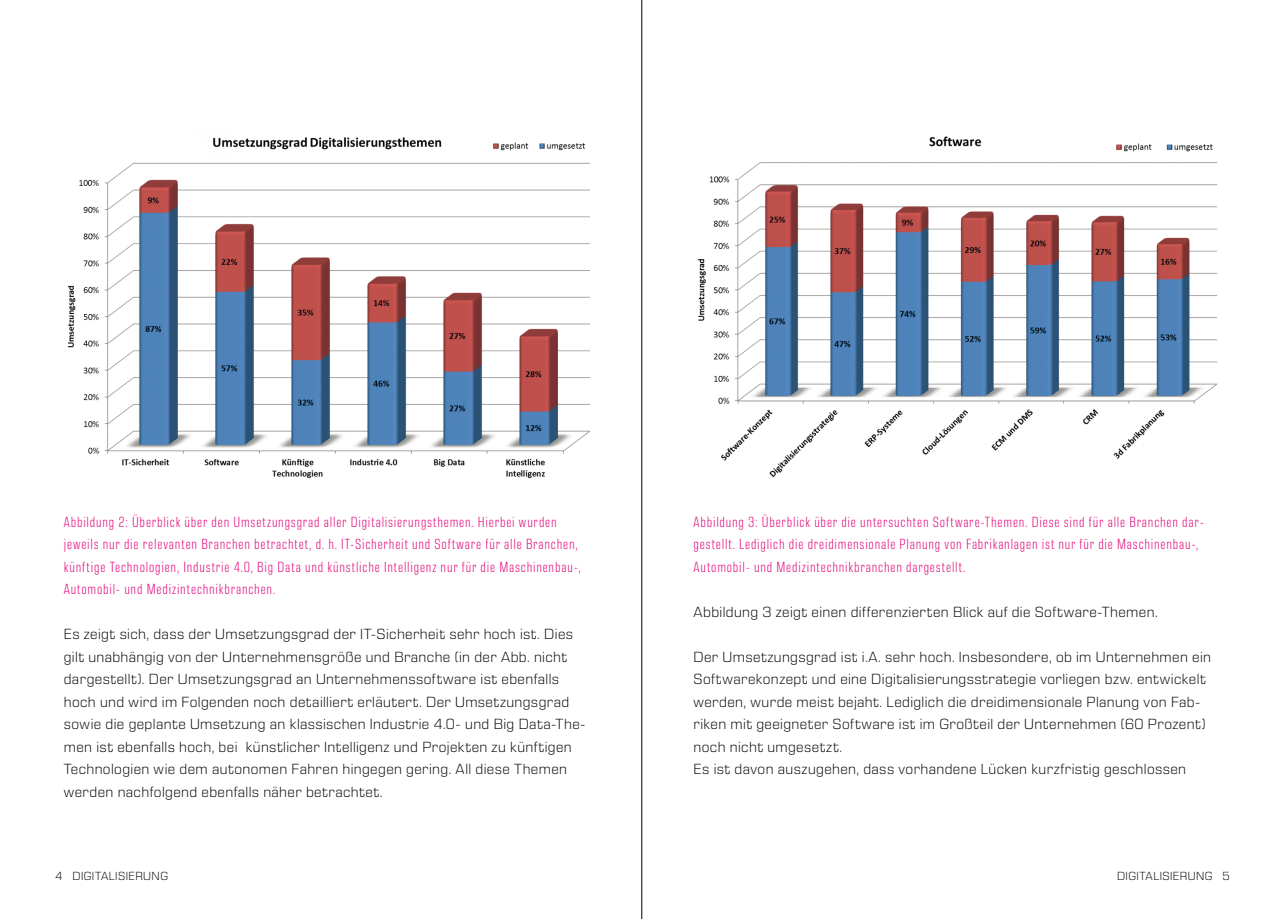
<style>
.page{position:relative;width:1285px;height:919px;background:#fff}
.page>*{position:absolute;margin:0;border:0;box-sizing:border-box;transform-origin:0 0}
.TEXT_EURO_10_15{font:300 15px/22.5px "Eurostile Next LT Pro";letter-spacing:.025em;color:#000}
.BU_10_15{font:300 condensed 15px/22.5px "Eurostile Next LT Pro";letter-spacing:.055em;color:#e2007a}
.t1{font:300 12px "Eurostile Next LT Pro";letter-spacing:.035em;color:#000}
</style>
<div class="page">
<hr style="left:641px;top:0;width:1px;height:918px;background:#000">
<img style="left:68px;top:137px;width:522px;height:342px">
<img style="left:697px;top:136px;width:521px;height:342px">
<p class="BU_10_15" style="left:64px;top:510px;width:518px">Abbildung 2: Überblick über den Umsetzungsgrad aller Digitalisierungsthemen. Hierbei wurden jeweils nur die relevanten Branchen betrachtet, d. h. IT-Sicherheit und Software für alle Branchen, künftige Technologien, Industrie 4.0, Big Data und künstliche Intelligenz nur für die Maschinenbau-, Automobil- und Medizintechnikbranchen.</p>
<p class="TEXT_EURO_10_15" style="left:64px;top:623px;width:523px">Es zeigt sich, dass der Umsetzungsgrad der IT-Sicherheit sehr hoch ist. Dies gilt unabhängig von der Unternehmensgröße und Branche (in der Abb. nicht dargestellt). Der Umsetzungsgrad an Unternehmenssoftware ist ebenfalls hoch und wird im Folgenden noch detailliert erläutert. Der Umsetzungsgrad sowie die geplante Umsetzung an klassischen Industrie 4.0- und Big Data-The&shy;men ist ebenfalls hoch, bei künstlicher Intelligenz und Projekten zu künftigen Technologien wie dem autonomen Fahren hingegen gering. All diese Themen werden nachfolgend ebenfalls näher betrachtet.</p>
<p class="BU_10_15" style="left:693px;top:510px;width:512px">Abbildung 3: Überblick über die untersuchten Software-Themen. Diese sind für alle Branchen dar&shy;gestellt. Lediglich die dreidimensionale Planung von Fabrikanlagen ist nur für die Maschinenbau-,<br>Automobil- und Medizintechnikbranchen dargestellt.</p>
<p class="TEXT_EURO_10_15" style="left:693px;top:600px;width:465px">Abbildung 3 zeigt einen differenzierten Blick auf die Software-Themen.</p>
<p class="TEXT_EURO_10_15" style="left:693px;top:645px;width:519px">Der Umsetzungsgrad ist i.A. sehr hoch. Insbesondere, ob im Unternehmen ein Softwarekonzept und eine Digitalisierungsstrategie vorliegen bzw. entwickelt werden, wurde meist bejaht. Lediglich die dreidimensionale Planung von Fab&shy;riken mit geeigneter Software ist im Großteil der Unternehmen (60 Prozent) noch nicht umgesetzt.</p>
<p class="TEXT_EURO_10_15" style="left:693px;top:758px;width:494px">Es ist davon auszugehen, dass vorhandene Lücken kurzfristig geschlossen</p>
<p class="t1" style="left:55px;top:869px;width:114px">4 DIGITALISIERUNG</p>
<p class="t1" style="left:1116px;top:869px;width:114px">DIGITALISIERUNG 5</p>
</div>
